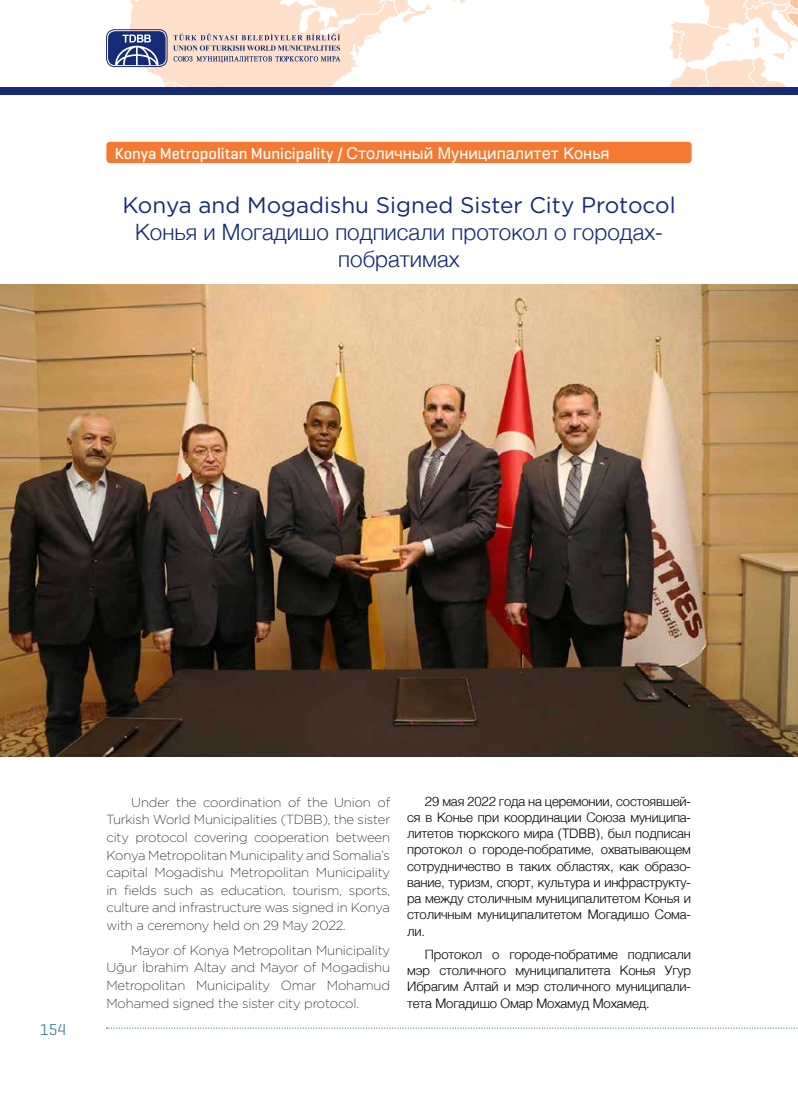
<style>
.page{position:relative;width:798px;height:1099px;background:#fff}
.page>*{position:absolute;margin:0;border:0;box-sizing:border-box;transform-origin:0 0}
.t1{font:300 22.5px/27px "Helvetica";color:#162b75;text-align:center}
.t2{font:22.5px "Gotham";color:#162b75}
.t3{font:500 16.25px "Geogrotesque";color:#fff}
.t4{font:16px "Geogrotesque";color:#4787aa}
.t5{font:300 13.12px/16.2px "Helvetica";letter-spacing:-.01em;color:#000;text-align:justify}
.t6{font:200 13.12px/17.6px "Gotham";letter-spacing:-.01em;color:#000;text-align:justify}
.s1{font-family:"Helvetica";font-weight:400}
</style>
<div class="page">
<svg style="left:0;top:65px;width:399px;height:23px"></svg>
<svg style="left:651px;top:0;width:146px;height:88px"></svg>
<div style="left:106px;top:30px;width:61px;height:37px;border:1px solid #162b75;border-radius:8px"></div>
<svg style="left:106px;top:0;width:359px;height:65px"></svg>
<svg style="left:106px;top:1027px;width:692px;height:1px"></svg>
<div style="left:0;top:88px;width:797px;height:7px;background:#162b75"></div>
<img style="left:0;top:285px;width:797px;height:472px">
<div style="left:106px;top:142px;width:585px;height:21px;background:#f47932;border-radius:4px"></div>
<p class="t3" style="left:115px;top:143px;width:496px">Konya Metropolitan Municipality / <span class="s1">Столичный Муниципалитет Конья</span></p>
<h1 class="t2" style="left:122px;top:191px;width:554px">Konya and Mogadishu Signed Sister City Protocol</h1>
<h1 class="t1" style="left:135px;top:217px;width:528px">Конья и Могадишо подписали протокол о городах&shy;побратимах</h1>
<p class="t4" style="left:40px;top:1019px;width:28px">154</p>
<p class="t6" style="left:106px;top:792px;width:285px;text-indent:25px">Under the coordination of the Union of Turkish World Municipalities (TDBB), the sister city protocol covering cooperation between Konya Metropolitan Municipality and Somalia’s capital Mogadishu Metropolitan Municipality in fields such as education, tourism, sports, culture and infrastructure was signed in Konya with a ceremony held on 29 May 2022.</p>
<p class="t6" style="left:106px;top:940px;width:285px;text-indent:25px">Mayor of Konya Metropolitan Municipality Uğur İbrahim Altay and Mayor of Mogadishu Metropolitan Municipality Omar Mohamud Mohamed signed the sister city protocol.</p>
<p class="t5" style="left:407px;top:791px;width:285px;text-indent:18px">29 мая 2022 года на церемонии, состоявшей&shy;ся в Конье при координации Союза муниципа&shy;литетов тюркского мира (TDBB), был подписан протокол о городе-побратиме, охватывающем сотрудничество в таких областях, как образо&shy;вание, туризм, спорт, культура и инфраструкту&shy;ра между столичным муниципалитетом Конья и столичным муниципалитетом Могадишо Сома&shy;ли.</p>
<p class="t5" style="left:407px;top:945px;width:285px;text-indent:18px">Протокол о городе-побратиме подписали мэр столичного муниципалитета Конья Угур Ибрагим Алтай и мэр столичного муниципали&shy;тета Могадишо Омар Мохамуд Мохамед.</p>
</div>
